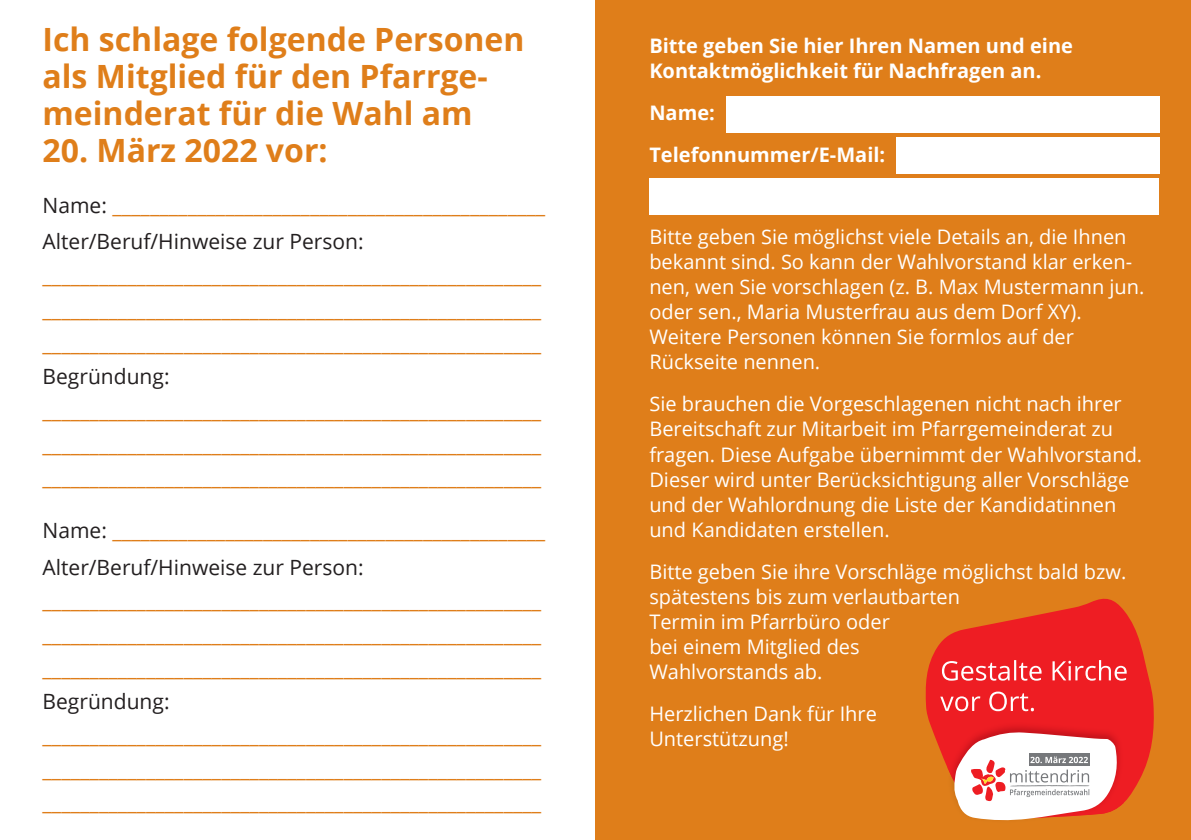
<style>
.page{position:relative;width:1191px;height:840px;background:#fff}
.page>*{position:absolute;margin:0;border:0;box-sizing:border-box;transform-origin:0 0}
.t1{font:700 32px/37px "Open Sans";color:#df7e1a}
.t2{font:21px/33.6px "Open Sans";color:#df7e1a;text-align:justify}
.t3{font:21px "Open Sans";color:#231f20}
.t4{font:20px/25px "Open Sans";color:#fff}
.t5{font:700 20px/25px "Open Sans";color:#fff}
.s1{color:#231f20}
</style>
<div class="page">
<div style="left:595px;top:0;width:596px;height:839px;background:#df7e1a"></div>
<svg style="left:925px;top:598px;width:229px;height:206px;fill:#ee1d23"></svg>
<img style="left:947px;top:721px;width:176px;height:87px">
<svg style="left:952px;top:731px;width:166px;height:89px;background:#edc4c1"></svg>
<svg style="left:940px;top:691px;width:94px;height:20px;background:#f14c51"></svg>
<svg style="left:942px;top:659px;width:184px;height:21px;background:#f15357"></svg>
<div style="left:896px;top:137px;width:263px;height:37px;background:#fff"></div>
<div style="left:726px;top:96px;width:433px;height:36px;background:#fff"></div>
<div style="left:649px;top:178px;width:510px;height:37px;background:#fff"></div>
<h1 class="t1" style="left:43px;top:20px;width:483px">Ich schlage folgende Personen als Mitglied für den Pfarrge&shy;meinderat für die Wahl am</h1>
<h1 class="t1" style="left:43px;top:131px;width:287px">20. März 2022 vor:</h1>
<p class="t2" style="left:43px;top:186px;width:504px;line-height:36.4px"><span class="s1">Name:</span> ______________________________________________<br><span class="s1">Alter/Beruf/Hinweise zur Person:</span></p>
<p class="t2" style="left:43px;top:258px;width:500px">_____________________________________________________ _____________________________________________________ _____________________________________________________</p>
<p class="t3" style="left:43px;top:362px;width:129px">Begründung:</p>
<p class="t2" style="left:43px;top:392px;width:500px">_____________________________________________________ _____________________________________________________ _____________________________________________________</p>
<p class="t2" style="left:43px;top:511px;width:504px;line-height:36.4px"><span class="s1">Name:</span> ______________________________________________<br><span class="s1">Alter/Beruf/Hinweise zur Person:</span></p>
<p class="t2" style="left:43px;top:583px;width:500px">_____________________________________________________ _____________________________________________________ _____________________________________________________</p>
<p class="t3" style="left:43px;top:687px;width:129px">Begründung:</p>
<p class="t2" style="left:43px;top:717px;width:500px">_____________________________________________________ _____________________________________________________ _____________________________________________________</p>
<p class="t5" style="left:649px;top:33px;width:425px">Bitte geben Sie hier Ihren Namen und eine<br>Kontaktmöglichkeit für Nachfragen an.</p>
<p class="t5" style="left:649px;top:92px;width:237px;line-height:42px">Name:<br>Telefonnummer/E-Mail:</p>
<p class="t4" style="left:649px;top:224px;width:496px">Bitte geben Sie möglichst viele Details an, die Ihnen bekannt sind. So kann der Wahlvorstand klar erken&shy;nen, wen Sie vorschlagen (z. B. Max Mustermann jun. oder sen., Maria Musterfrau aus dem Dorf XY).<br>Weitere Personen können Sie formlos auf der Rückseite nennen.</p>
<p class="t4" style="left:649px;top:391px;width:494px">Sie brauchen die Vorgeschlagenen nicht nach ihrer Bereitschaft zur Mitarbeit im Pfarrgemeinderat zu fragen. Diese Aufgabe übernimmt der Wahlvorstand.<br>Dieser wird unter Berücksichtigung aller Vorschläge und der Wahlordnung die Liste der Kandidatinnen und Kandidaten erstellen.</p>
<p class="t4" style="left:649px;top:558px;width:478px">Bitte geben Sie ihre Vorschläge möglichst bald bzw. spätestens bis zum verlautbarten<br>Termin im Pfarrbüro oder<br>bei einem Mitglied des<br>Wahlvorstands ab.</p>
<p class="t4" style="left:649px;top:700px;width:229px">Herzlichen Dank für Ihre<br>Unterstützung!</p>
</div>
